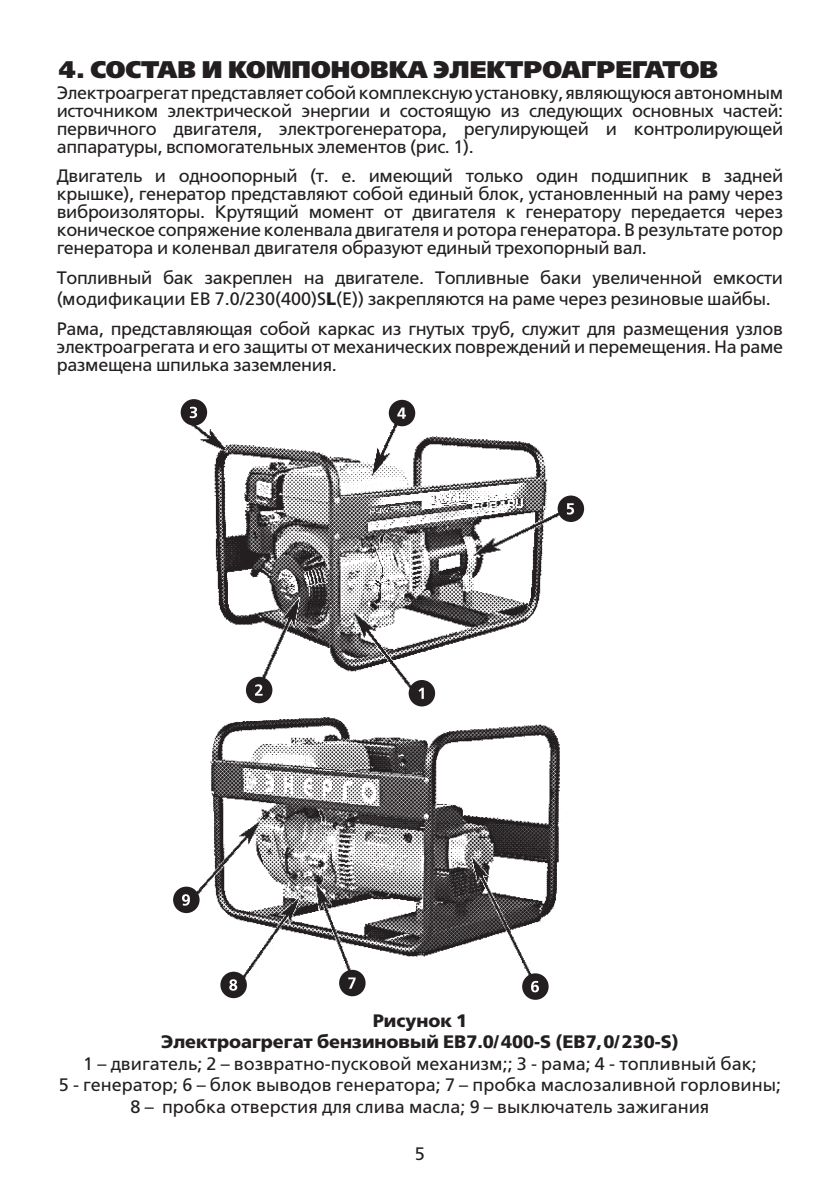
<style>
.page{position:relative;width:840px;height:1191px;background:#fff}
.page>*{position:absolute;margin:0;border:0;box-sizing:border-box;transform-origin:0 0}
.t1{font:24px "Free Set Extra Bold C";color:#231f20}
.t2{font:18px/18px "Free Set C";letter-spacing:-.02em;color:#231f20;text-align:justify}
.t3{font:18px/21.6px "Free Set C";color:#231f20;text-align:center}
.t4{font:18px/21.6px "Free Set Bold C";color:#231f20;text-align:center}
.s1{font-family:"Free Set Bold C"}
</style>
<div class="page">
<img style="left:173px;top:718px;width:389px;height:282px">
<img style="left:185px;top:399px;width:400px;height:319px">
<div style="left:408px;top:680px;width:27px;height:26px;background:#231f20;border-radius:50%"></div>
<div style="left:246px;top:677px;width:26px;height:26px;background:#231f20;border-radius:50%"></div>
<div style="left:180px;top:399px;width:27px;height:26px;background:#231f20;border-radius:50%"></div>
<div style="left:388px;top:400px;width:27px;height:26px;background:#231f20;border-radius:50%"></div>
<div style="left:557px;top:495px;width:26px;height:27px;background:#231f20;border-radius:50%"></div>
<div style="left:522px;top:973px;width:26px;height:26px;background:#231f20;border-radius:50%"></div>
<div style="left:339px;top:969px;width:26px;height:27px;background:#231f20;border-radius:50%"></div>
<div style="left:220px;top:971px;width:27px;height:27px;background:#231f20;border-radius:50%"></div>
<div style="left:173px;top:886px;width:26px;height:27px;background:#231f20;border-radius:50%"></div>
<svg style="left:190px;top:407px;width:7px;height:11px"></svg>
<svg style="left:397px;top:407px;width:8px;height:12px"></svg>
<svg style="left:566px;top:503px;width:7px;height:11px"></svg>
<svg style="left:255px;top:684px;width:7px;height:11px"></svg>
<svg style="left:418px;top:687px;width:5px;height:12px"></svg>
<svg style="left:182px;top:894px;width:8px;height:11px"></svg>
<svg style="left:229px;top:979px;width:8px;height:11px"></svg>
<svg style="left:348px;top:977px;width:7px;height:11px"></svg>
<svg style="left:531px;top:981px;width:7px;height:11px"></svg>
<h1 class="t1" style="left:58px;top:56px;width:661px">4. СОСТАВ И КОМПОНОВКА ЭЛЕКТРОАГРЕГАТОВ</h1>
<p class="t2" style="left:57px;top:84px;width:727px">Электроагрегатпредставляет собойкомплекснуюустановку,являющуюсяавтономным источником электрической энергии и состоящую из следующих основных частей: первичного двигателя, электрогенератора, регулирующей и контролирующей аппаратуры, вспомогательных элементов (рис. 1).</p>
<p class="t2" style="left:57px;top:167px;width:727px">Двигатель и одноопорный (т. е. имеющий только один подшипник в задней крышке), генератор представляют собой единый блок, установленный на раму через виброизоляторы. Крутящий момент от двигателя к генератору передается через коническое сопряжение коленвала двигателя и ротора генератора. В результате ротор генератора и коленвал двигателя образуют единый трехопорный вал.</p>
<p class="t2" style="left:57px;top:267px;width:727px;line-height:21.6px">Топливный бак закреплен на двигателе. Топливные баки увеличенной емкости (модификации ЕВ 7.0/230(400)S<span class="s1">L</span>(E)) закрепляются на раме через резиновые шайбы.</p>
<p class="t2" style="left:57px;top:320px;width:727px">Рама, представляющая собой каркас из гнутых труб, служит для размещения узлов электроагрегата и его защиты от механических повреждений и перемещения. На раме размещена шпилька заземления.</p>
<p class="t4" style="left:161px;top:1009px;width:519px">Рисунок 1<br>Электроагрегат бензиновый EB7.0/400-S (EB7,0/230-S)</p>
<p class="t3" style="left:59px;top:1053px;width:723px">1 – двигатель; 2 – возвратно-пусковой механизм;; 3 - рама; 4 - топливный бак;<br>5 - генератор; 6 – блок выводов генератора; 7 – пробка маслозаливной горловины;<br>8 – пробка отверстия для слива масла; 9 – выключатель зажигания</p>
<p class="t2" style="left:415px;top:1144px;width:12px">5</p>
</div>
